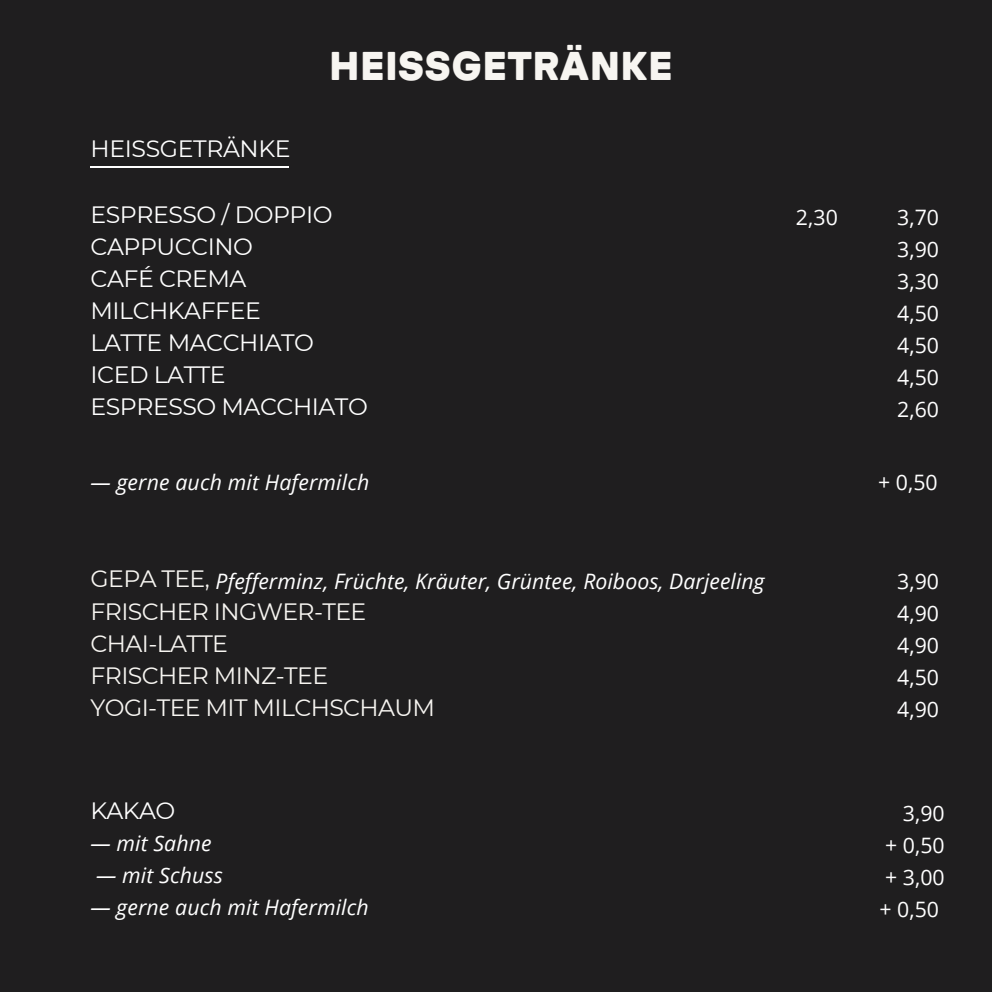
<style>
.page{position:relative;width:992px;height:992px;background:#fff}
.page>*{position:absolute;margin:0;border:0;box-sizing:border-box;transform-origin:0 0}
.t1{font:900 expanded 40.2px "GT Pressura";letter-spacing:.01em;color:#f7f5f1}
.t2{font:23.6px/31.8px "Montserrat";letter-spacing:-.02em;color:#fff}
.t3{font:23.6px/31.8px "Montserrat";letter-spacing:-.025em;color:#f7f5f1}
.t4{font:italic 21.2px "Open Sans";letter-spacing:.005em;color:#fff}
.t5{font:21.2px/31.8px "Open Sans";letter-spacing:.005em;color:#fff;text-align:justify}
</style>
<div class="page">
<div style="left:0;top:0;width:992px;height:991px;background:#1f1e1f"></div>
<hr style="left:90px;top:167px;width:199px;height:1px;background:#fff">
<p class="t2" style="left:91px;top:133px;width:202px">HEISSGETRÄNKE</p>
<h1 class="t1" style="left:329px;top:48px;width:345px">HEISSGETRÄNKE</h1>
<p class="t2" style="left:91px;top:199px;width:279px">ESPRESSO / DOPPIO<br>CAPPUCCINO<br>CAFÉ CREMA<br>MILCHKAFFEE<br>LATTE MACCHIATO<br>ICED LATTE<br>ESPRESSO MACCHIATO</p>
<h2 class="t4" style="left:90px;top:467px;width:280px">— gerne auch mit Hafermilch</h2>
<h2 class="t3" style="left:91px;top:563px;width:121px">GEPA TEE,</h2>
<p class="t3" style="left:91px;top:596px;width:346px">FRISCHER INGWER-TEE<br>CHAI-LATTE<br>FRISCHER MINZ-TEE<br>YOGI-TEE MIT MILCHSCHAUM</p>
<p class="t4" style="left:215px;top:566px;width:550px">Pfefferminz, Früchte, Kräuter, Grüntee, Roiboos, Darjeeling</p>
<p class="t5" style="left:796px;top:201px;width:43px">2,30</p>
<p class="t5" style="left:897px;top:201px;width:43px">3,70<br>3,90<br>3,30<br>4,50<br>4,50<br>4,50<br>2,60</p>
<p class="t5" style="left:878px;top:465px;width:61px">+ 0,50</p>
<p class="t5" style="left:897px;top:565px;width:43px">3,90<br>4,90<br>4,90<br>4,50<br>4,90</p>
<h2 class="t2" style="left:90px;top:794px;width:86px">KAKAO</h2>
<h2 class="t4" style="left:90px;top:828px;width:123px">— mit Sahne</h2>
<p class="t4" style="left:96px;top:860px;width:128px">— mit Schuss</p>
<p class="t4" style="left:90px;top:891px;width:280px">— gerne auch mit Hafermilch</p>
<p class="t5" style="left:879px;top:796px;width:67px;text-indent:23px">3,90 + 0,50 + 3,00 + 0,50</p>
</div>
